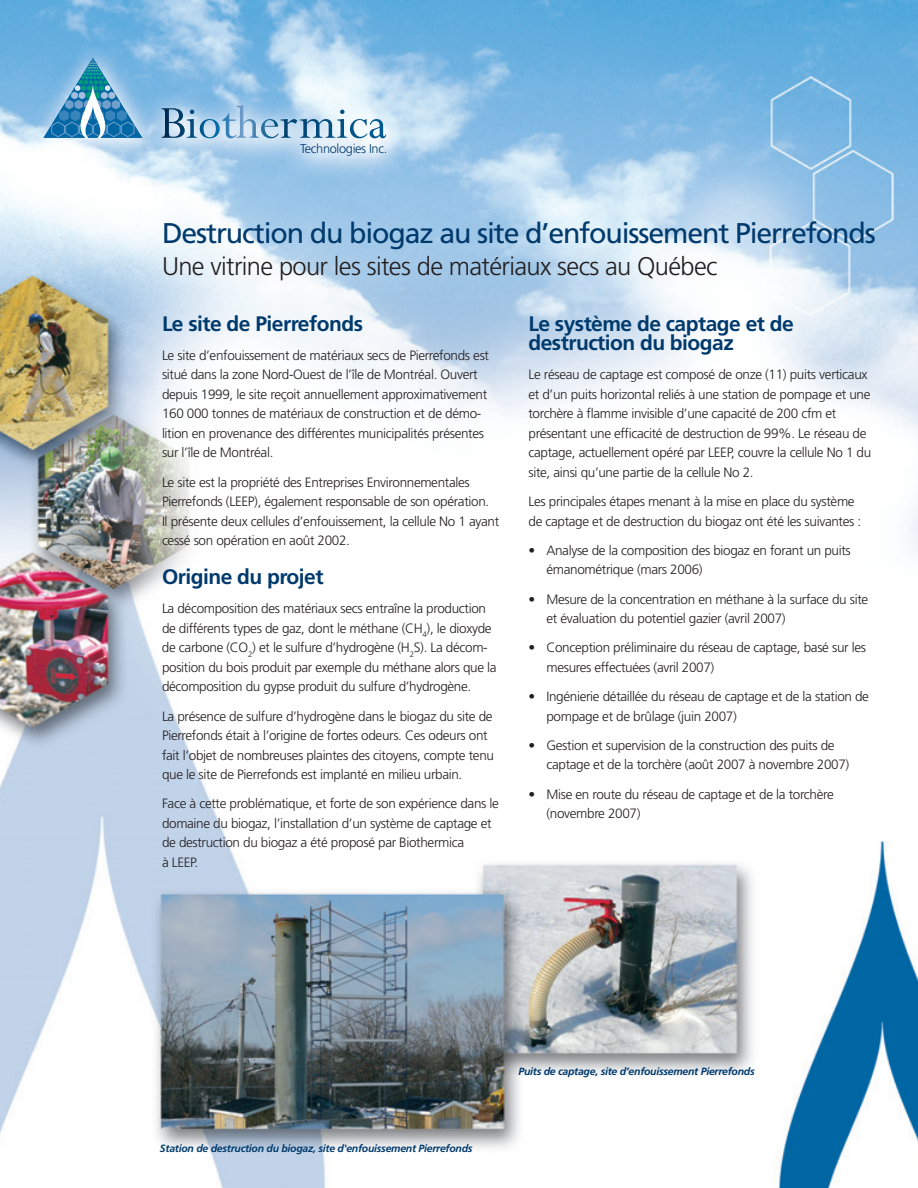
<style>
.page{position:relative;width:918px;height:1188px;background:#fff}
.page>*{position:absolute;margin:0;border:0;box-sizing:border-box;transform-origin:0 0}
.t1{font:28.5px "Frutiger";letter-spacing:-.04em;color:#003a6d}
.t2{font:300 25.5px "Frutiger";letter-spacing:-.025em;color:#231f20}
.t3{font:700 21px/19.5px "Frutiger";letter-spacing:-.025em;color:#003a6d}
.t4{font:300 13.5px/19.5px "Frutiger";letter-spacing:-.025em;color:#231f20}
.t5{font:300 12.75px "Frutiger";letter-spacing:-.025em;color:#003a6d}
.t6{font:italic 700 10.5px "Frutiger";letter-spacing:-.025em;color:#003a6d}
</style>
<div class="page">
<img style="left:0;top:0;width:918px;height:1188px">
<svg style="left:43px;top:58px;width:99px;height:80px;background:#62a5cd"></svg>
<svg style="left:162px;top:105px;width:224px;height:33px;background:#a1c3dc"></svg>
<p class="t5" style="left:300px;top:141px;width:89px">Technologies Inc.</p>
<h1 class="t1" style="left:162px;top:217px;width:715px">Destruction du biogaz au site d’enfouissement Pierrefonds</h1>
<h2 class="t2" style="left:162px;top:252px;width:557px">Une vitrine pour les sites de matériaux secs au Québec</h2>
<h3 class="t3" style="left:528px;top:313px;width:267px">Le système de captage et de destruction du biogaz</h3>
<p class="t4" style="left:528px;top:365px;width:344px">Le réseau de captage est composé de onze (11) puits verticaux et d’un puits horizontal reliés à une station de pompage et une torchère à flamme invisible d’une capacité de 200 cfm et présentant une efficacité de destruction de 99%. Le réseau de captage, actuellement opéré par LEEP, couvre la cellule No 1 du site, ainsi qu’une partie de la cellule No 2.</p>
<p class="t4" style="left:528px;top:492px;width:334px">Les principales étapes menant à la mise en place du système de captage et de destruction du biogaz ont été les suivantes :</p>
<p class="t4" style="left:546px;top:541px;width:306px;text-indent:-18px">• Analyse de la composition des biogaz en forant un puits émanométrique (mars 2006)</p>
<p class="t4" style="left:546px;top:589px;width:323px;text-indent:-18px">• Mesure de la concentration en méthane à la surface du site et évaluation du potentiel gazier (avril 2007)</p>
<p class="t4" style="left:546px;top:638px;width:321px;text-indent:-18px">• Conception préliminaire du réseau de captage, basé sur les mesures effectuées (avril 2007)</p>
<p class="t4" style="left:546px;top:687px;width:324px;text-indent:-18px">• Ingénierie détaillée du réseau de captage et de la station de pompage et de brûlage (juin 2007)</p>
<p class="t4" style="left:546px;top:736px;width:304px;text-indent:-18px">• Gestion et supervision de la construction des puits de captage et de la torchère (août 2007 à novembre 2007)</p>
<p class="t4" style="left:546px;top:784px;width:289px;text-indent:-18px">• Mise en route du réseau de captage et de la torchère (novembre 2007)</p>
<h3 class="t3" style="left:162px;top:314px;width:202px">Le site de Pierrefonds</h3>
<p class="t4" style="left:162px;top:346px;width:329px">Le site d’enfouissement de matériaux secs de Pierrefonds est situé dans la zone Nord-Ouest de l’île de Montréal. Ouvert depuis 1999, le site reçoit annuellement approximativement 160 000 tonnes de matériaux de construction et de démo&shy;lition en provenance des différentes municipalités présentes sur l’île de Montréal.</p>
<p class="t4" style="left:162px;top:472px;width:339px">Le site est la propriété des Entreprises Environnementales Pierrefonds (LEEP), également responsable de son opération.<br>Il présente deux cellules d’enfouissement, la cellule No 1 ayant cessé son opération en août 2002.</p>
<h3 class="t3" style="left:162px;top:567px;width:163px">Origine du projet</h3>
<p class="t4" style="left:162px;top:599px;width:336px">La décomposition des matériaux secs entraîne la production de différents types de gaz, dont le méthane (CH<sub>4</sub>), le dioxyde de carbone (CO<sub>2</sub>) et le sulfure d’hydrogène (H<sub>2</sub>S). La décom&shy;position du bois produit par exemple du méthane alors que la décomposition du gypse produit du sulfure d’hydrogène.</p>
<p class="t4" style="left:162px;top:706px;width:334px">La présence de sulfure d’hydrogène dans le biogaz du site de Pierrefonds était à l’origine de fortes odeurs. Ces odeurs ont fait l’objet de nombreuses plaintes des citoyens, compte tenu que le site de Pierrefonds est implanté en milieu urbain.</p>
<p class="t4" style="left:162px;top:794px;width:338px">Face à cette problématique, et forte de son expérience dans le domaine du biogaz, l’installation d’un système de captage et de destruction du biogaz a été proposé par Biothermica<br>à LEEP.</p>
<p class="t6" style="left:160px;top:1143px;width:314px">Station de destruction du biogaz, site d'enfouissement Pierrefonds</p>
<p class="t6" style="left:518px;top:1065px;width:238px">Puits de captage, site d’enfouissement Pierrefonds</p>
</div>
